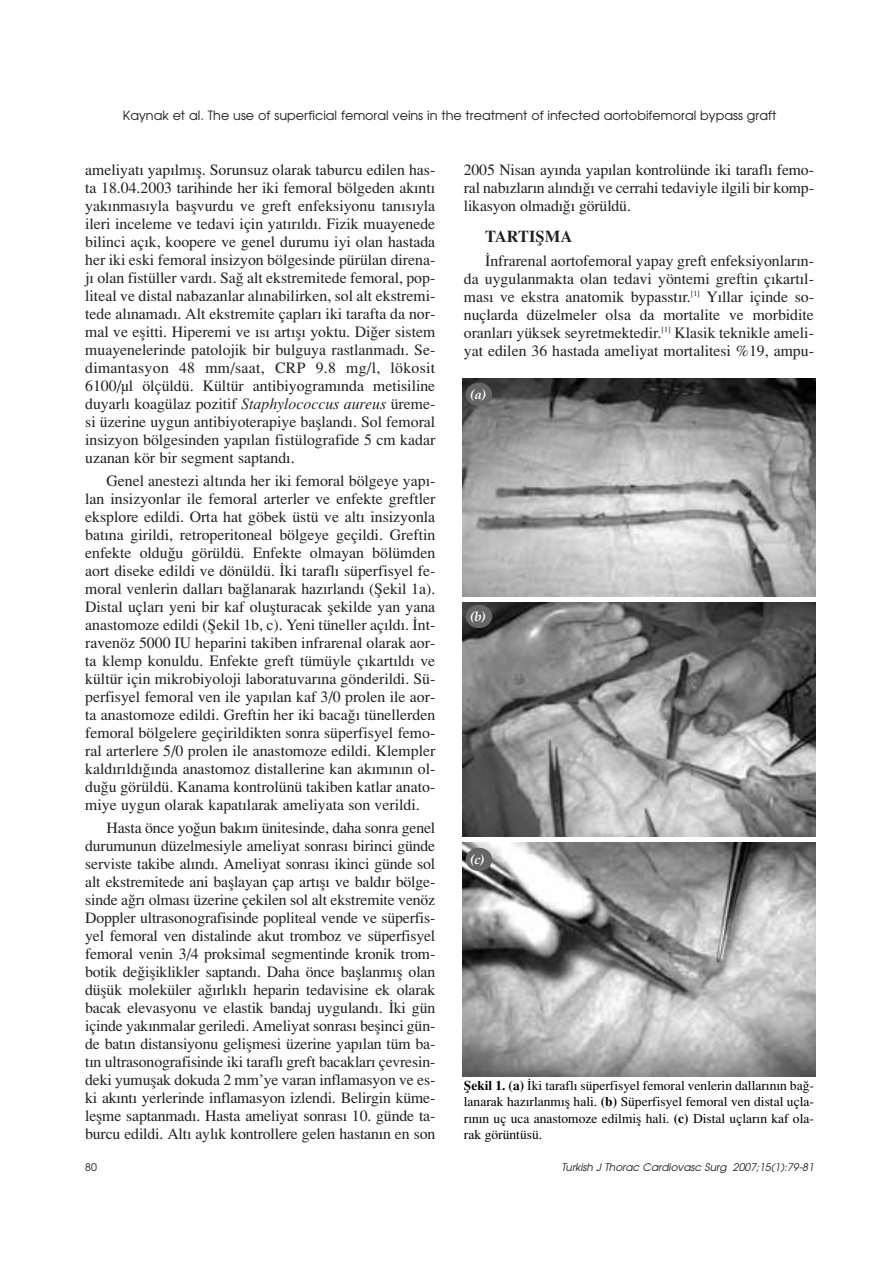
<style>
.page{position:relative;width:893px;height:1263px;background:#fff}
.page>*{position:absolute;margin:0;border:0;box-sizing:border-box;transform-origin:0 0}
.t1{font:16.5px "Times Turk B";color:#231f20}
.t2{font:15.75px/18px "Times Turk";color:#231f20;text-align:justify}
.t3{font:13.5px/16.5px "Times Turk";color:#000;text-align:justify}
.t4{font:13.5px "Palatino Turk BI";color:#fff}
.t5{font:12.75px "Avant Garde Turk";color:#231f20}
.t6{font:10.5px "Avant Garde Turk I";color:#231f20}
.t7{font:10.5px "Avant Garde Turk";color:#231f20}
.s1{font-family:"Times Turk I"}
.s2{font-family:"Times Turk B"}
</style>
<div class="page">
<img style="left:462px;top:378px;width:353px;height:218px">
<img style="left:462px;top:842px;width:353px;height:235px">
<img style="left:462px;top:602px;width:353px;height:235px">
<div style="left:465px;top:383px;width:27px;height:23px;background:#666;border-radius:50%"></div>
<div style="left:465px;top:605px;width:27px;height:23px;background:#666;border-radius:50%"></div>
<div style="left:465px;top:848px;width:27px;height:23px;background:#666;border-radius:50%"></div>
<p class="t5" style="left:123px;top:111px;width:655px">Kaynak et al. The use of superficial femoral veins in the treatment of infected aortobifemoral bypass graft</p>
<p class="t2" style="left:85px;top:162px;width:351px">ameliyat› yap›lm›fl. Sorunsuz olarak taburcu edilen has&shy;ta 18.04.2003 tarihinde her iki femoral bölgeden ak›nt› yak›nmas›yla baflvurdu ve greft enfeksiyonu tan›s›yla ileri inceleme ve tedavi için yat›r›ld›. Fizik muayenede bilinci aç›k, koopere ve genel durumu iyi olan hastada her iki eski femoral insizyon bölgesinde pürülan direna&shy;j› olan fistüller vard›. Sa¤ alt ekstremitede femoral, pop&shy;liteal ve distal nabazanlar al›nabilirken, sol alt ekstremi&shy;tede al›namad›. Alt ekstremite çaplar› iki tarafta da nor&shy;mal ve eflitti. Hiperemi ve ›s› art›fl› yoktu. Di¤er sistem muayenelerinde patolojik bir bulguya rastlanmad›. Se&shy;dimantasyon 48 mm/saat, CRP 9.8 mg/l, lökosit 6100/µl ölçüldü. Kültür antibiyogram›nda metisiline duyarl› koagülaz pozitif <span class="s1">Staphylococcus aureus</span> üreme&shy;si üzerine uygun antibiyoterapiye baflland›. Sol femoral insizyon bölgesinden yap›lan fistülografide 5 cm kadar uzanan kör bir segment saptand›.</p>
<p class="t2" style="left:85px;top:473px;width:351px;text-indent:21px">Genel anestezi alt›nda her iki femoral bölgeye yap›- lan insizyonlar ile femoral arterler ve enfekte greftler eksplore edildi. Orta hat göbek üstü ve alt› insizyonla bat›na girildi, retroperitoneal bölgeye geçildi. Greftin enfekte oldu¤u görüldü. Enfekte olmayan bölümden aort diseke edildi ve dönüldü. ‹ki tarafl› süperfisyel fe&shy;moral venlerin dallar› ba¤lanarak haz›rland› (fiekil 1a).<br>Distal uçlar› yeni bir kaf oluflturacak flekilde yan yana anastomoze edildi (fiekil 1b, c). Yeni tüneller aç›ld›. ‹nt&shy;ravenöz 5000 IU heparini takiben infrarenal olarak aor&shy;ta klemp konuldu. Enfekte greft tümüyle ç›kart›ld› ve kültür için mikrobiyoloji laboratuvar›na gönderildi. Sü&shy;perfisyel femoral ven ile yap›lan kaf 3/0 prolen ile aor&shy;ta anastomoze edildi. Greftin her iki baca¤› tünellerden femoral bölgelere geçirildikten sonra süperfisyel femo&shy;ral arterlere 5/0 prolen ile anastomoze edildi. Klempler kald›r›ld›¤›nda anastomoz distallerine kan ak›m›n›n ol&shy;du¤u görüldü. Kanama kontrolünü takiben katlar anato&shy;miye uygun olarak kapat›larak ameliyata son verildi.</p>
<p class="t2" style="left:85px;top:820px;width:351px;text-indent:21px">Hasta önce yo¤un bak›m ünitesinde, daha sonra genel durumunun düzelmesiyle ameliyat sonras› birinci günde serviste takibe al›nd›. Ameliyat sonras› ikinci günde sol alt ekstremitede ani bafllayan çap art›fl› ve bald›r bölge&shy;sinde a¤r› olmas› üzerine çekilen sol alt ekstremite venöz Doppler ultrasonografisinde popliteal vende ve süperfis&shy;yel femoral ven distalinde akut tromboz ve süperfisyel femoral venin 3/4 proksimal segmentinde kronik trom&shy;botik de¤ifliklikler saptand›. Daha önce bafllanm›fl olan düflük moleküler a¤›rl›kl› heparin tedavisine ek olarak bacak elevasyonu ve elastik bandaj uyguland›. ‹ki gün içinde yak›nmalar geriledi. Ameliyat sonras› beflinci gün&shy;de bat›n distansiyonu geliflmesi üzerine yap›lan tüm ba&shy;t›n ultrasonografisinde iki tarafl› greft bacaklar› çevresin&shy;deki yumuflak dokuda 2 mm’ye varan inflamasyon ve es&shy;ki ak›nt› yerlerinde inflamasyon izlendi. Belirgin küme&shy;leflme saptanmad›. Hasta ameliyat sonras› 10. günde ta&shy;burcu edildi. Alt› ayl›k kontrollere gelen hastan›n en son</p>
<p class="t2" style="left:464px;top:162px;width:351px">2005 Nisan ay›nda yap›lan kontrolünde iki tarafl› femo&shy;ral nab›zlar›n al›nd›¤› ve cerrahi tedaviyle ilgili bir komp&shy;likasyon olmad›¤› görüldü.</p>
<p class="t1" style="left:485px;top:232px;width:89px">TARTIfiMA</p>
<p class="t2" style="left:464px;top:254px;width:351px;text-indent:21px">‹nfrarenal aortofemoral yapay greft enfeksiyonlar›n&shy;da uygulanmakta olan tedavi yöntemi greftin ç›kart›l&shy;mas› ve ekstra anatomik bypasst›r.<sup>[1]</sup> Y›llar içinde so&shy;nuçlarda düzelmeler olsa da mortalite ve morbidite oranlar› yüksek seyretmektedir.<sup>[1]</sup> Klasik teknikle ameli&shy;yat edilen 36 hastada ameliyat mortalitesi %19, ampu-</p>
<p class="t4" style="left:470px;top:389px;width:18px">(a)</p>
<p class="t4" style="left:470px;top:611px;width:17px">(b)</p>
<p class="t4" style="left:470px;top:854px;width:16px">(c)</p>
<p class="t3" style="left:464px;top:1078px;width:351px"><span class="s2">fiekil 1. (a)</span> ‹ki tarafl› süperfisyel femoral venlerin dallar›n›n ba¤- lanarak haz›rlanm›fl hali. <span class="s2">(b)</span> Süperfisyel femoral ven distal uçla&shy;r›n›n uç uca anastomoze edilmifl hali. <span class="s2">(c)</span> Distal uçlar›n kaf ola&shy;rak görüntüsü.</p>
<p class="t7" style="left:85px;top:1163px;width:13px">80</p>
<p class="t6" style="left:561px;top:1163px;width:254px">Turkish J Thorac Cardiovasc Surg 2007;15(1):79-81</p>
</div>
